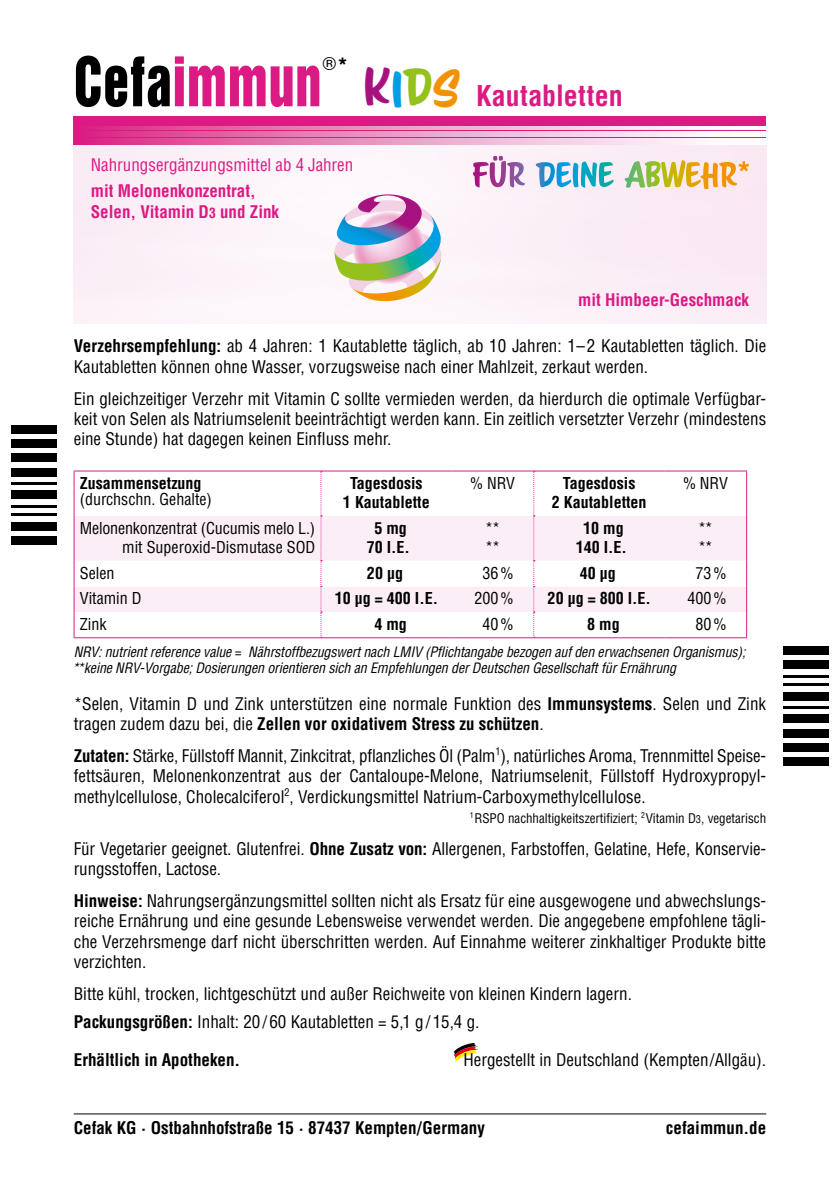
<style>
.page{position:relative;width:840px;height:1191px;background:#fff}
.page>*{position:absolute;margin:0;border:0;box-sizing:border-box;transform-origin:0 0}
.t1{font:62.4px "Helvetica Inserat LT Pro";letter-spacing:.01em;color:#db1a84;scale:.83 1}
.t2{font:700 condensed 28px "Helvetica LT Pro";letter-spacing:.01em;color:#db1a84}
.t3{font:18px "Helvetica";color:#000}
.t4{font:condensed 17px/20.4px "Helvetica LT Pro";color:#000}
.t5{font:700 condensed 17px "Helvetica LT Pro";color:#000}
.t6{font:700 condensed 17px/20.4px "Helvetica LT Pro";color:#db1a84}
.t7{font:condensed 17px "Helvetica LT Pro";color:#db1a84}
.t8{font:condensed 16px/19.2px "Helvetica LT Pro";color:#000}
.t9{font:700 condensed 16px/19.2px "Helvetica LT Pro";color:#000;text-align:center}
.t10{font:italic condensed 14px/16.8px "Helvetica LT Pro";letter-spacing:-.01em;color:#000}
.t11{font:condensed 13px "Helvetica LT Pro";color:#000}
.s1{color:#000}
.s2{font-family:"Helvetica LT Pro";font-weight:700;font-stretch:condensed;font-size:22px}
.s3{font-family:"Scriptorama Markdown JF";font-weight:400;font-stretch:normal;font-size:46.4px;color:#a61380}
.s4{font-family:"Scriptorama Markdown JF";font-weight:400;font-stretch:normal;font-size:46.4px;color:#009ee3}
.s5{font-family:"Scriptorama Markdown JF";font-weight:400;font-stretch:normal;font-size:46.4px;color:#94c11c}
.s6{font-family:"Scriptorama Markdown JF";font-weight:400;font-stretch:normal;font-size:46.4px;color:#f39100}
.s7{font-size:13.6px}
.s8{font-weight:700}
.s9{font-size:10.4px}
</style>
<div class="page">
<div style="left:74px;top:145px;width:691px;height:178px;background:#fcf1f8"></div>
<svg style="left:74px;top:116px;width:691px;height:23px;fill:#db1a84"></svg>
<svg style="left:74px;top:139px;width:622px;height:6px"></svg>
<svg style="left:74px;top:132px;width:691px;height:4px"></svg>
<svg style="left:74px;top:126px;width:691px;height:3px"></svg>
<div style="left:11px;top:425px;width:46px;height:9px;background:#000"></div>
<hr style="left:11px;top:513px;width:46px;height:3px;background:#000">
<div style="left:11px;top:439px;width:46px;height:9px;background:#000"></div>
<div style="left:11px;top:522px;width:46px;height:8px;background:#000"></div>
<div style="left:11px;top:468px;width:46px;height:8px;background:#000"></div>
<div style="left:11px;top:536px;width:46px;height:8px;background:#000"></div>
<div style="left:11px;top:454px;width:46px;height:8px;background:#000"></div>
<hr style="left:11px;top:482px;width:46px;height:3px;background:#000">
<div style="left:11px;top:490px;width:46px;height:9px;background:#000"></div>
<hr style="left:11px;top:505px;width:46px;height:2px;background:#000">
<div style="left:782px;top:757px;width:46px;height:8px;background:#000"></div>
<hr style="left:782px;top:675px;width:46px;height:2px;background:#000">
<div style="left:782px;top:743px;width:46px;height:8px;background:#000"></div>
<div style="left:782px;top:660px;width:46px;height:9px;background:#000"></div>
<div style="left:782px;top:714px;width:46px;height:9px;background:#000"></div>
<div style="left:782px;top:646px;width:46px;height:9px;background:#000"></div>
<div style="left:782px;top:729px;width:46px;height:8px;background:#000"></div>
<hr style="left:782px;top:706px;width:46px;height:3px;background:#000">
<div style="left:782px;top:692px;width:46px;height:8px;background:#000"></div>
<hr style="left:782px;top:683px;width:46px;height:3px;background:#000">
<svg style="left:74px;top:471px;width:672px;height:167px"></svg>
<svg style="left:453px;top:1043px;width:25px;height:19px"></svg>
<hr style="left:74px;top:1113px;width:691px;height:1px;background:#000">
<svg style="left:489px;top:156px;width:259px;height:32px"></svg>
<svg style="left:334px;top:192px;width:114px;height:110px"></svg>
<h1 class="t1" style="left:74px;top:44px;width:299px"><span class="s1">CEFA</span>IMMUN</h1>
<p class="t3" style="left:323px;top:50px;width:27px">®<span class="s2">*</span></p>
<h2 class="t2" style="left:363px;top:77px;width:260px"><span class="s3">k</span><span class="s4">i</span><span class="s5">d</span><span class="s6">s</span> Kautabletten</h2>
<p class="t7" style="left:91px;top:154px;width:264px">Nahrungsergänzungsmittel ab 4 Jahren</p>
<p class="t6" style="left:91px;top:181px;width:190px">mit Melonenkonzentrat,<br>Selen, Vitamin D<span class="s7">3</span> und Zink</p>
<p class="t6" style="left:578px;top:289px;width:172px">mit Himbeer-Geschmack</p>
<p class="t4" style="left:74px;top:336px;width:693px"><span class="s8">Verzehrsempfehlung:</span> ab 4 Jahren: 1 Kautablette täglich, ab 10 Jahren: 1– 2 Kautabletten täglich. Die<br>Kautabletten können ohne Wasser, vorzugsweise nach einer Mahlzeit, zerkaut werden.</p>
<p class="t4" style="left:74px;top:388px;width:693px;text-align:justify">Ein gleichzeitiger Verzehr mit Vitamin C sollte vermieden werden, da hierdurch die optimale Verfügbar&shy;keit von Selen als Natriumselenit beeinträchtigt werden kann. Ein zeitlich versetzter Verzehr (mindestens eine Stunde) hat dagegen keinen Einfluss mehr.</p>
<p class="t9" style="left:80px;top:473px;width:123px">Zusammensetzung</p>
<p class="t8" style="left:80px;top:489px;width:134px">(durchschn. Gehalte)</p>
<p class="t9" style="left:343px;top:473px;width:88px">Tagesdosis<br>1 Kautablette</p>
<p class="t8" style="left:470px;top:473px;width:46px">% NRV</p>
<p class="t9" style="left:551px;top:473px;width:96px">Tagesdosis<br>2 Kautabletten</p>
<p class="t8" style="left:682px;top:473px;width:46px">% NRV</p>
<p class="t8" style="left:80px;top:518px;width:237px;text-align:right">Melonenkonzentrat (Cucumis melo L.) mit Superoxid-Dismutase SOD</p>
<p class="t9" style="left:366px;top:518px;width:45px">5 mg<br>70 I.E.</p>
<p class="t8" style="left:485px;top:518px;width:16px">** **</p>
<p class="t9" style="left:575px;top:518px;width:53px">10 mg<br>140 I.E.</p>
<p class="t8" style="left:697px;top:518px;width:16px">** **</p>
<p class="t8" style="left:80px;top:563px;width:36px">Selen</p>
<p class="t9" style="left:367px;top:563px;width:37px">20 µg</p>
<p class="t8" style="left:482px;top:563px;width:33px">36%</p>
<p class="t9" style="left:579px;top:563px;width:37px">40 µg</p>
<p class="t8" style="left:695px;top:563px;width:33px">73%</p>
<p class="t8" style="left:80px;top:589px;width:63px">Vitamin D</p>
<p class="t9" style="left:334px;top:588px;width:105px">10 µg = 400 I.E.</p>
<p class="t8" style="left:474px;top:589px;width:41px">200%</p>
<p class="t9" style="left:547px;top:588px;width:105px">20 µg = 800 I.E.</p>
<p class="t8" style="left:687px;top:589px;width:41px">400%</p>
<p class="t8" style="left:80px;top:614px;width:28px">Zink</p>
<p class="t9" style="left:374px;top:614px;width:34px">4 mg</p>
<p class="t8" style="left:482px;top:614px;width:33px">40%</p>
<p class="t9" style="left:587px;top:614px;width:34px">8 mg</p>
<p class="t8" style="left:695px;top:614px;width:33px">80%</p>
<p class="t10" style="left:72px;top:643px;width:674px">NRV: nutrient reference value = Nährstoffbezugswert nach LMIV (Pflichtangabe bezogen auf den erwachsenen Organismus); **keine NRV-Vorgabe; Dosierungen orientieren sich an Empfehlungen der Deutschen Gesellschaft für Ernährung</p>
<p class="t4" style="left:74px;top:693px;width:693px">*Selen, Vitamin D und Zink unterstützen eine normale Funktion des <span class="s8">Immunsystems</span>. Selen und Zink tragen zudem dazu bei, die <span class="s8">Zellen vor oxidativem Stress zu schützen</span>.</p>
<p class="t4" style="left:74px;top:745px;width:693px;text-align:justify"><span class="s8">Zutaten:</span> Stärke, Füllstoff Mannit, Zinkcitrat, pflanzliches Öl (Palm<sup>1</sup>), natürliches Aroma, Trennmittel Speise&shy;fettsäuren, Melonenkonzentrat aus der Cantaloupe-Melone, Natriumselenit, Füllstoff Hydroxypropyl&shy;methylcellulose, Cholecalciferol<sup>2</sup>, Verdickungsmittel Natrium-Carboxymethylcellulose.</p>
<p class="t11" style="left:469px;top:810px;width:297px"><sup>1</sup>RSPO nachhaltigkeitszertifiziert; <sup>2</sup>Vitamin D<span class="s9">3</span>, vegetarisch</p>
<p class="t4" style="left:74px;top:838px;width:693px">Für Vegetarier geeignet. Glutenfrei. <span class="s8">Ohne Zusatz von:</span> Allergenen, Farbstoffen, Gelatine, Hefe, Konservie&shy;rungsstoffen, Lactose.</p>
<p class="t4" style="left:74px;top:890px;width:693px;text-align:justify"><span class="s8">Hinweise:</span> Nahrungsergänzungsmittel sollten nicht als Ersatz für eine ausgewogene und abwechslungs&shy;reiche Ernährung und eine gesunde Lebensweise verwendet werden. Die angegebene empfohlene tägli&shy;che Verzehrsmenge darf nicht überschritten werden. Auf Einnahme weiterer zinkhaltiger Produkte bitte verzichten.</p>
<p class="t4" style="left:74px;top:980px;width:559px;line-height:27.4px">Bitte kühl, trocken, lichtgeschützt und außer Reichweite von kleinen Kindern lagern.<br><span class="s8">Packungsgrößen:</span> Inhalt: 20/ 60 Kautabletten = 5,1 g/ 15,4 g.</p>
<p class="t5" style="left:74px;top:1048px;width:168px">Erhältlich in Apotheken.</p>
<p class="t4" style="left:463px;top:1049px;width:304px">Hergestellt in Deutschland (Kempten/Allgäu).</p>
<p class="t5" style="left:74px;top:1116px;width:412px">Cefak KG · Ostbahnhofstraße 15 · 87437 Kempten/Germany</p>
<p class="t5" style="left:665px;top:1116px;width:102px">cefaimmun.de</p>
</div>
